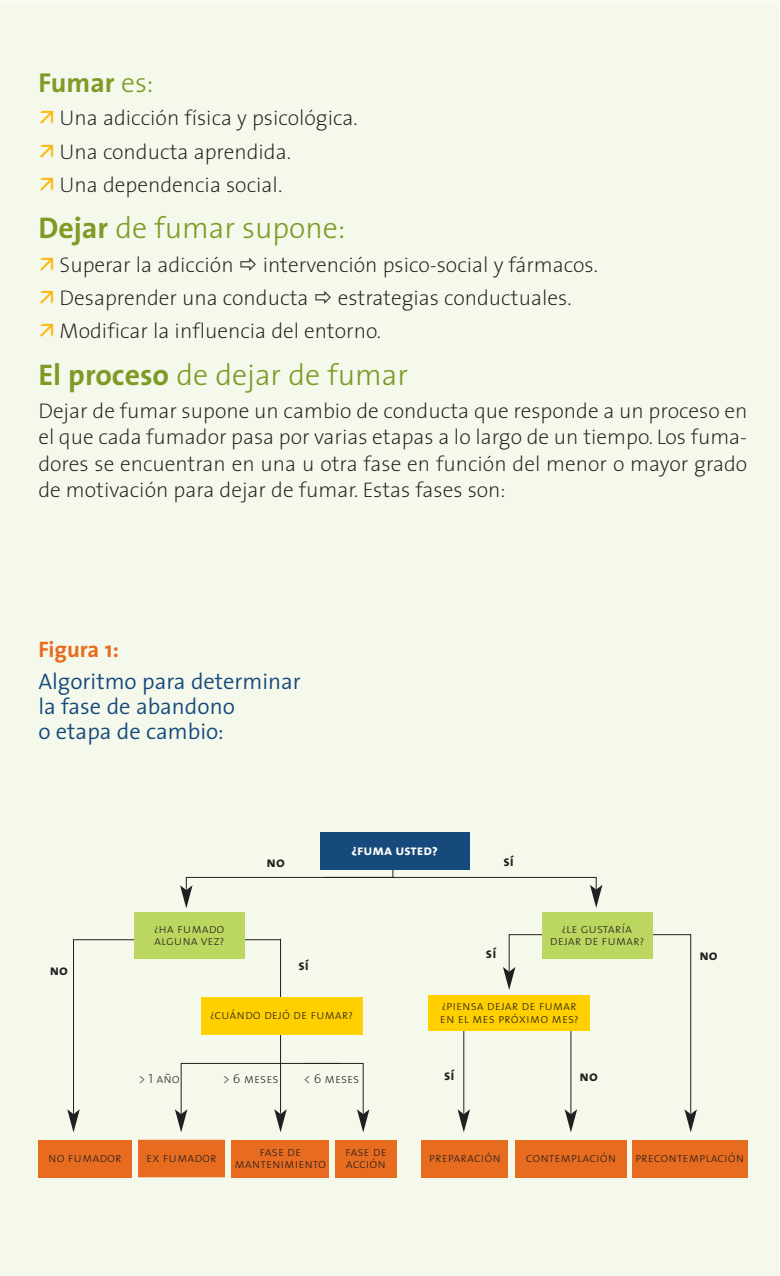
<style>
.page{position:relative;width:780px;height:1276px;background:#fff}
.page>*{position:absolute;margin:0;border:0;box-sizing:border-box;transform-origin:0 0}
.t1{font:30px "The Sans Light Plain+UMMEWB";color:#7d9b26}
.t2{font:27.5px "The Sans Bold Plain+OCYLGL";color:#7d9b26}
.t3{font:22.5px/25px "The Sans Semi Light Plain+RWGTNV";color:#174a7c}
.t4{font:22.5px "The Sans Bold Plain+OCYLGL";color:#e86c1f}
.t5{font:21.25px/33.2px "The Sans Extra Light Plain+NUXQRI";color:#231f20}
.t6{font:14.25px "The Sans Bold Caps+RAQOQJ";color:#231f20}
.t7{font:14.25px "The Sans Bold Caps+RAQOQJ";color:#fff}
.t8{font:13.25px/12.2px "The Sans Extra Light Caps+OEJORR";color:#231f20}
.s1{font-family:"The Sans Light Plain+UMMEWB"}
.s2{font-family:"The Sans Bold Plain+OCYLGL"}
.s3{font-family:"The Sans Extra Light Plain+NUXQRI"}
</style>
<div class="page">
<div style="left:0;top:1px;width:779px;height:1274px;background:#f5f9ec"></div>
<svg style="left:503px;top:934px;width:194px;height:198px"></svg>
<hr style="left:463px;top:1028px;width:1px;height:85px;background:#231f20">
<svg style="left:457px;top:1109px;width:13px;height:23px"></svg>
<hr style="left:280px;top:938px;width:1px;height:175px;background:#231f20">
<svg style="left:67px;top:939px;width:302px;height:193px"></svg>
<svg style="left:180px;top:877px;width:422px;height:31px"></svg>
<hr style="left:392px;top:845px;width:1px;height:32px;background:#231f20">
<div style="left:632px;top:1139px;width:115px;height:38px;background:#e86c1f"></div>
<div style="left:515px;top:1139px;width:111px;height:38px;background:#e86c1f"></div>
<div style="left:421px;top:1139px;width:87px;height:38px;background:#e86c1f"></div>
<div style="left:38px;top:1139px;width:94px;height:38px;background:#e86c1f"></div>
<div style="left:138px;top:1139px;width:87px;height:38px;background:#e86c1f"></div>
<div style="left:335px;top:1139px;width:61px;height:38px;background:#e86c1f"></div>
<div style="left:232px;top:1139px;width:97px;height:38px;background:#e86c1f"></div>
<div style="left:320px;top:832px;width:149px;height:38px;background:#174a7c"></div>
<div style="left:200px;top:996px;width:162px;height:38px;background:#ffcf00"></div>
<div style="left:428px;top:995px;width:162px;height:35px;background:#ffcf00"></div>
<div style="left:541px;top:912px;width:111px;height:47px;background:#bcd75f"></div>
<div style="left:134px;top:912px;width:110px;height:47px;background:#bcd75f"></div>
<p class="t2" style="left:38px;top:69px;width:117px">Fumar <span class="s1">es:</span></p>
<p class="t5" style="left:60px;top:105px;width:300px">Una adicción física y psicológica.<br>Una conducta aprendida.<br>Una dependencia social.</p>
<h1 class="t1" style="left:38px;top:217px;width:308px"><span class="s2">Dejar</span> de fumar supone:</h1>
<p class="t5" style="left:60px;top:251px;width:175px">Superar la adicción</p>
<p class="t5" style="left:60px;top:251px;width:539px;text-indent:203px">intervención psico-social y fármacos.<br>Desaprender una conducta</p>
<p class="t5" style="left:60px;top:284px;width:513px;text-indent:278px">estrategias conductuales.<br>Modificar la influencia del entorno.</p>
<h1 class="t1" style="left:38px;top:363px;width:371px"><span class="s2">El proceso</span> de dejar de fumar</h1>
<p class="t5" style="left:38px;top:401px;width:710px;line-height:26.2px;text-align:justify">Dejar de fumar supone un cambio de conducta que responde a un proceso en el que cada fumador pasa por varias etapas a lo largo de un tiempo. Los fuma&shy;dores se encuentran en una u otra fase en función del menor o mayor grado de motivación para dejar de fumar. Estas fases son:</p>
<p class="t4" style="left:38px;top:637px;width:82px">Figura 1:</p>
<p class="t3" style="left:38px;top:669px;width:264px">Algoritmo para determinar la fase de abandono<br>o etapa de cambio:</p>
<p class="t6" style="left:50px;top:961px;width:20px">no</p>
<p class="t8" style="left:154px;top:922px;width:72px">¿ha fumado alguna vez?</p>
<p class="t6" style="left:266px;top:853px;width:20px">no</p>
<p class="t6" style="left:298px;top:957px;width:12px">sí</p>
<p class="t7" style="left:351px;top:841px;width:88px">¿fuma usted?</p>
<p class="t6" style="left:503px;top:853px;width:12px">sí</p>
<p class="t8" style="left:550px;top:922px;width:96px;text-align:center">¿le gustaría dejar de fumar?</p>
<p class="t6" style="left:486px;top:944px;width:12px">sí</p>
<p class="t6" style="left:699px;top:947px;width:20px">no</p>
<p class="t8" style="left:210px;top:1008px;width:144px">¿cuándo dejó de fumar?</p>
<p class="t8" style="left:440px;top:999px;width:140px">¿piensa dejar de fumar en el mes próximo mes?</p>
<p class="t8" style="left:139px;top:1072px;width:42px"><span class="s3">&gt;</span> 1 año</p>
<p class="t8" style="left:223px;top:1072px;width:57px"><span class="s3">&gt;</span> 6 meses</p>
<p class="t8" style="left:304px;top:1072px;width:57px"><span class="s3">&lt;</span> 6 meses</p>
<p class="t6" style="left:444px;top:1066px;width:12px">sí</p>
<p class="t6" style="left:579px;top:1067px;width:20px">no</p>
<p class="t8" style="left:234px;top:1144px;width:93px;text-align:center">fase de mantenimiento</p>
<p class="t8" style="left:345px;top:1144px;width:43px">fase de acción</p>
<p class="t8" style="left:48px;top:1151px;width:75px">no fumador</p>
<p class="t8" style="left:146px;top:1151px;width:72px">ex fumador</p>
<p class="t8" style="left:429px;top:1151px;width:74px">preparación</p>
<p class="t8" style="left:525px;top:1151px;width:92px">contemplación</p>
<p class="t8" style="left:635px;top:1151px;width:111px">precontemplación</p>
</div>
